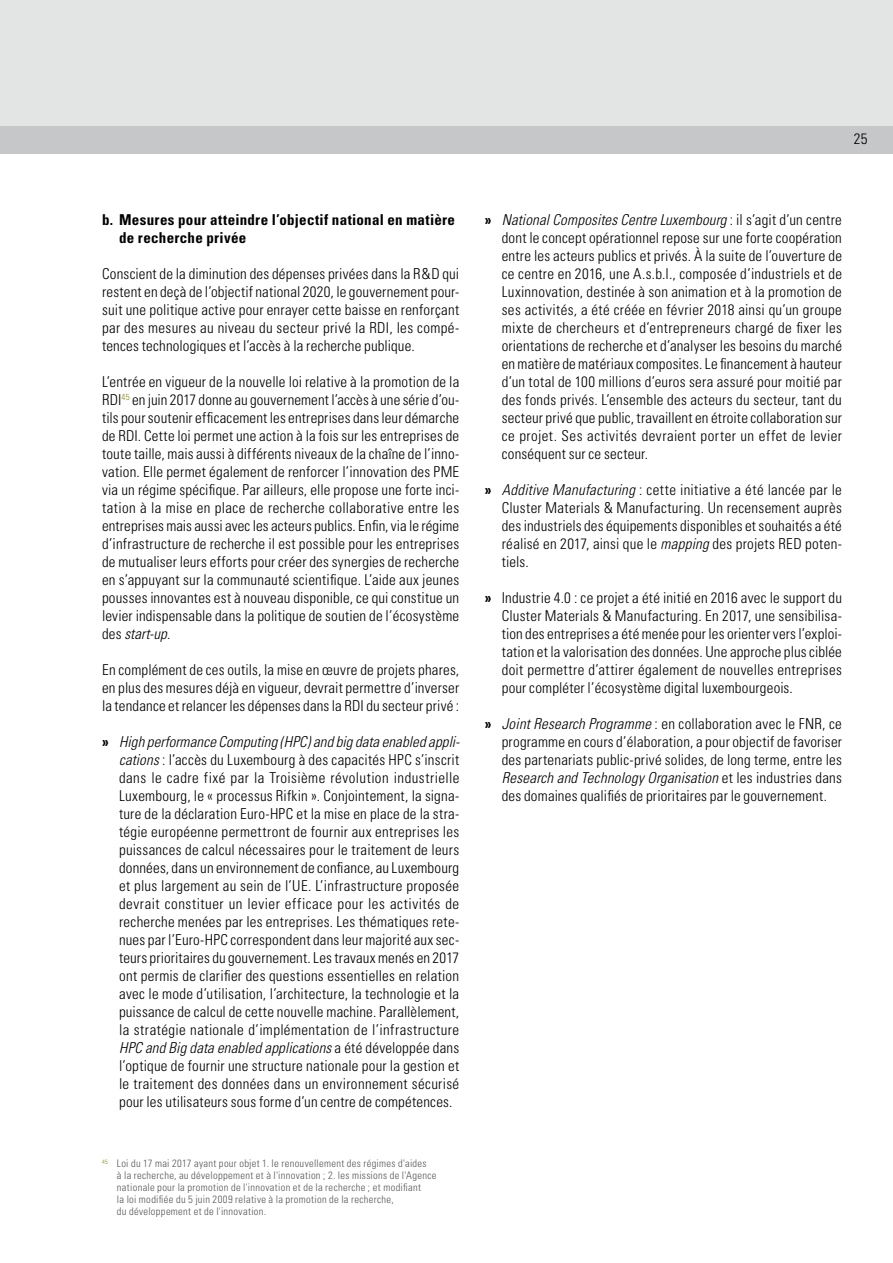
<style>
.page{position:relative;width:893px;height:1263px;background:#fff}
.page>*{position:absolute;margin:0;border:0;box-sizing:border-box;transform-origin:0 0}
.t1{font:300 condensed 15px/18px "Univers";letter-spacing:.015em;color:#000;text-align:justify}
.t2{font:700 condensed 15px/18px "Univers";letter-spacing:.02em;color:#000}
.t3{font:300 condensed 10.5px/12px "Univers";letter-spacing:.03em;color:#58585a}
.s1{font-style:italic}
.s2{font-weight:700}
</style>
<div class="page">
<div style="left:0;top:0;width:893px;height:126px;background:#e3e4e4"></div>
<div style="left:0;top:126px;width:893px;height:27px;background:#c6c7c8"></div>
<p class="t1" style="left:854px;top:130px;width:15px">25</p>
<p class="t2" style="left:119px;top:211px;width:338px;text-indent:-17px">b. Mesures pour atteindre l’objectif national en matière de recherche privée</p>
<p class="t1" style="left:102px;top:265px;width:359px">Conscient de la diminution des dépenses privées dans la R&amp;D qui restent en deçà de l’objectif national 2020, le gouvernement pour&shy;suit une politique active pour enrayer cette baisse en renforçant par des mesures au niveau du secteur privé la RDI, les compé&shy;tences technologiques et l’accès à la recherche publique.</p>
<p class="t1" style="left:102px;top:373px;width:359px">L’entrée en vigueur de la nouvelle loi relative à la promotion de la RDI<sup>45</sup> en juin 2017 donne au gouvernement l’accès à une série d’ou&shy;tils pour soutenir efficacement les entreprises dans leur démarche de RDI. Cette loi permet une action à la fois sur les entreprises de toute taille, mais aussi à différents niveaux de la chaîne de l’inno&shy;vation. Elle permet également de renforcer l’innovation des PME via un régime spécifique. Par ailleurs, elle propose une forte inci&shy;tation à la mise en place de recherche collaborative entre les entreprises mais aussi avec les acteurs publics. Enfin, via le régime d’infrastructure de recherche il est possible pour les entreprises de mutualiser leurs efforts pour créer des synergies de recherche en s’appuyant sur la communauté scientifique. L’aide aux jeunes pousses innovantes est à nouveau disponible, ce qui constitue un levier indispensable dans la politique de soutien de l’écosystème des <span class="s1">start-up</span>.</p>
<p class="t1" style="left:102px;top:661px;width:359px">En complément de ces outils, la mise en œuvre de projets phares, en plus des mesures déjà en vigueur, devrait permettre d’inverser la tendance et relancer les dépenses dans la RDI du secteur privé :</p>
<p class="t1" style="left:119px;top:733px;width:342px;text-indent:-17px"><span class="s2">»</span> <span class="s1">High performance Computing (HPC) and big data enabled appli&shy;cations</span> : l’accès du Luxembourg à des capacités HPC s’inscrit dans le cadre fixé par la Troisième révolution industrielle Luxembourg, le « processus Rifkin ». Conjointement, la signa&shy;ture de la déclaration Euro-HPC et la mise en place de la stra&shy;tégie européenne permettront de fournir aux entreprises les puissances de calcul nécessaires pour le traitement de leurs données, dans un environnement de confiance, au Luxembourg et plus largement au sein de l’UE. L’infrastructure proposée devrait constituer un levier efficace pour les activités de recherche menées par les entreprises. Les thématiques rete&shy;nues par l’Euro-HPC correspondent dans leur majorité aux sec&shy;teurs prioritaires du gouvernement. Les travaux menés en 2017 ont permis de clarifier des questions essentielles en relation avec le mode d’utilisation, l’architecture, la technologie et la puissance de calcul de cette nouvelle machine. Parallèlement, la stratégie nationale d’implémentation de l’infrastructure <span class="s1">HPC and Big data enabled applications</span> a été développée dans l’optique de fournir une structure nationale pour la gestion et le traitement des données dans un environnement sécurisé pour les utilisateurs sous forme d’un centre de compétences.</p>
<p class="t3" style="left:117px;top:1157px;width:321px;text-indent:-15px"><sup>45</sup> Loi du 17 mai 2017 ayant pour objet 1. le renouvellement des régimes d'aides<br>à la recherche, au développement et à l'innovation ; 2. les missions de l'Agence nationale pour la promotion de l'innovation et de la recherche ; et modifiant<br>la loi modifiée du 5 juin 2009 relative à la promotion de la recherche,<br>du développement et de l'innovation.</p>
<p class="t1" style="left:502px;top:211px;width:342px;text-indent:-17px"><span class="s2">»</span> <span class="s1">National Composites Centre Luxembourg</span> : il s’agit d’un centre dont le concept opérationnel repose sur une forte coopération entre les acteurs publics et privés. À la suite de l’ouverture de ce centre en 2016, une A.s.b.l., composée d’industriels et de Luxinnovation, destinée à son animation et à la promotion de ses activités, a été créée en février 2018 ainsi qu’un groupe mixte de chercheurs et d’entrepreneurs chargé de fixer les orientations de recherche et d’analyser les besoins du marché en matière de matériaux composites. Le financement à hauteur d’un total de 100 millions d’euros sera assuré pour moitié par des fonds privés. L’ensemble des acteurs du secteur, tant du secteur privé que public, travaillent en étroite collaboration sur ce projet. Ses activités devraient porter un effet de levier conséquent sur ce secteur.</p>
<p class="t1" style="left:502px;top:481px;width:342px;text-indent:-17px"><span class="s2">»</span> <span class="s1">Additive Manufacturing</span> : cette initiative a été lancée par le Cluster Materials &amp; Manufacturing. Un recensement auprès des industriels des équipements disponibles et souhaités a été réalisé en 2017, ainsi que le <span class="s1">mapping</span> des projets RED poten&shy;tiels.</p>
<p class="t1" style="left:502px;top:589px;width:342px;text-indent:-17px"><span class="s2">»</span> Industrie 4.0 : ce projet a été initié en 2016 avec le support du Cluster Materials &amp; Manufacturing. En 2017, une sensibilisa&shy;tion des entreprises a été menée pour les orienter vers l’exploi&shy;tation et la valorisation des données. Une approche plus ciblée doit permettre d’attirer également de nouvelles entreprises pour compléter l’écosystème digital luxembourgeois.</p>
<p class="t1" style="left:502px;top:715px;width:342px;text-indent:-17px"><span class="s2">»</span> <span class="s1">Joint Research Programme</span> : en collaboration avec le FNR, ce programme en cours d’élaboration, a pour objectif de favoriser des partenariats public-privé solides, de long terme, entre les <span class="s1">Research and Technology Organisation</span> et les industries dans des domaines qualifiés de prioritaires par le gouvernement.</p>
</div>
